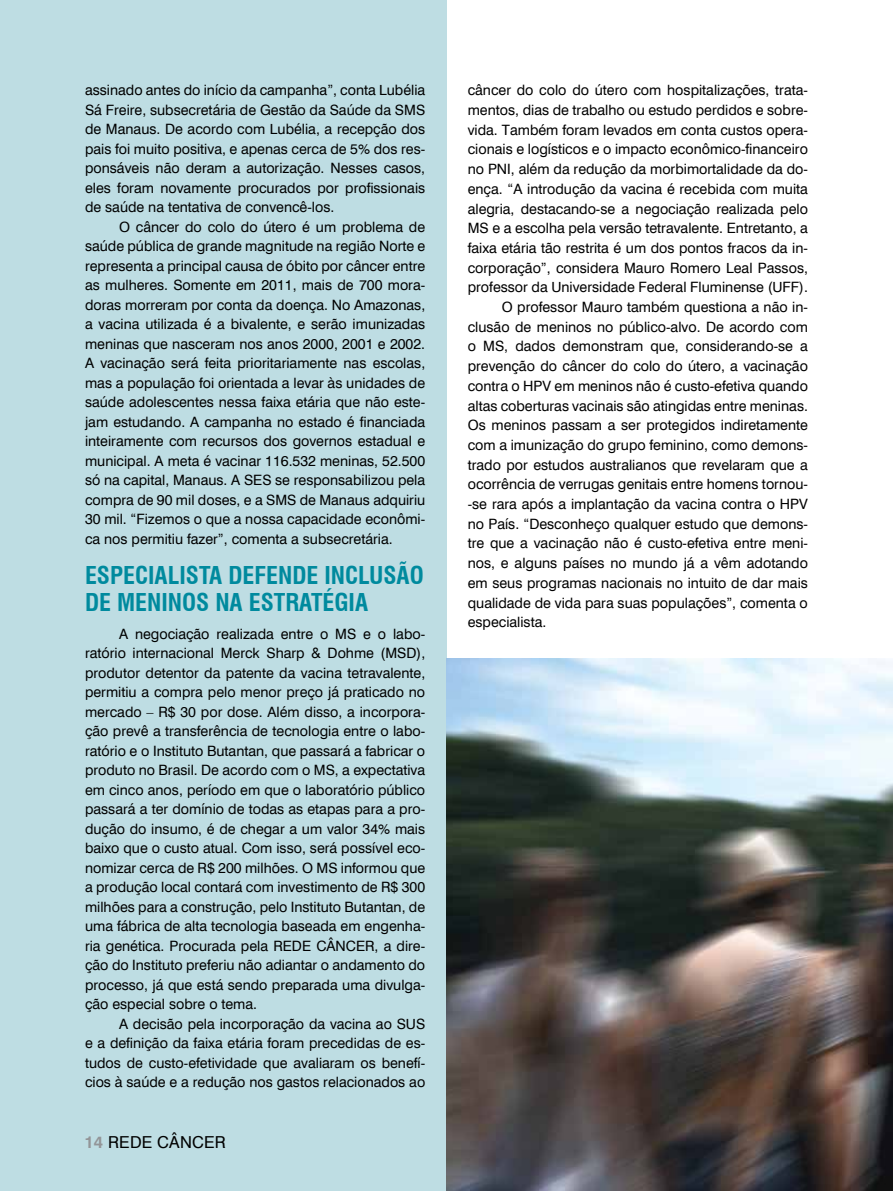
<style>
.page{position:relative;width:893px;height:1191px;background:#fff}
.page>*{position:absolute;margin:0;border:0;box-sizing:border-box;transform-origin:0 0}
.t1{font:700 condensed 24px/27px "Swiss 721 BT";color:#008a9e}
.t2{font:16.5px "Swiss 721 BT";letter-spacing:.015em;color:#000}
.t3{font:14.25px/19.5px "Swiss 721 BT";color:#000;text-align:justify}
.s1{font-weight:700;color:#939598}
</style>
<div class="page">
<div style="left:0;top:0;width:446px;height:1191px;background:#bedde3"></div>
<img style="left:446px;top:658px;width:447px;height:533px">
<p class="t3" style="left:85px;top:80px;width:342px">assinado antes do início da campanha”, conta Lubélia Sá Freire, subsecretária de Gestão da Saúde da SMS de Manaus. De acordo com Lubélia, a recepção dos pais foi muito positiva, e apenas cerca de 5% dos res&shy;ponsáveis não deram a autorização. Nesses casos, eles foram novamente procurados por profissionais de saúde na tentativa de convencê-los.</p>
<p class="t3" style="left:85px;top:217px;width:342px;text-indent:34px">O câncer do colo do útero é um problema de saúde pública de grande magnitude na região Norte e representa a principal causa de óbito por câncer entre as mulheres. Somente em 2011, mais de 700 mora&shy;doras morreram por conta da doença. No Amazonas, a vacina utilizada é a bivalente, e serão imunizadas meninas que nasceram nos anos 2000, 2001 e 2002.<br>A vacinação será feita prioritariamente nas escolas, mas a população foi orientada a levar às unidades de saúde adolescentes nessa faixa etária que não este&shy;jam estudando. A campanha no estado é financiada inteiramente com recursos dos governos estadual e municipal. A meta é vacinar 116.532 meninas, 52.500 só na capital, Manaus. A SES se responsabilizou pela compra de 90 mil doses, e a SMS de Manaus adquiriu 30 mil. “Fizemos o que a nossa capacidade econômi&shy;ca nos permitiu fazer”, comenta a subsecretária.</p>
<h1 class="t1" style="left:85px;top:561px;width:340px">ESPECIALISTA DEFENDE INCLUSÃO<br>DE MENINOS NA ESTRATÉGIA</h1>
<p class="t3" style="left:85px;top:624px;width:342px;text-indent:34px">A negociação realizada entre o MS e o labo&shy;ratório internacional Merck Sharp &amp; Dohme (MSD), produtor detentor da patente da vacina tetravalente, permitiu a compra pelo menor preço já praticado no mercado – R$ 30 por dose. Além disso, a incorpora&shy;ção prevê a transferência de tecnologia entre o labo&shy;ratório e o Instituto Butantan, que passará a fabricar o produto no Brasil. De acordo com o MS, a expectativa em cinco anos, período em que o laboratório público passará a ter domínio de todas as etapas para a pro&shy;dução do insumo, é de chegar a um valor 34% mais baixo que o custo atual. Com isso, será possível eco&shy;nomizar cerca de R$ 200 milhões. O MS informou que a produção local contará com investimento de R$ 300 milhões para a construção, pelo Instituto Butantan, de uma fábrica de alta tecnologia baseada em engenha&shy;ria genética. Procurada pela REDE CÂNCER, a dire&shy;ção do Instituto preferiu não adiantar o andamento do processo, já que está sendo preparada uma divulga&shy;ção especial sobre o tema.</p>
<p class="t3" style="left:85px;top:1013px;width:342px;text-indent:34px">A decisão pela incorporação da vacina ao SUS e a definição da faixa etária foram precedidas de es&shy;tudos de custo-efetividade que avaliaram os benefí&shy;cios à saúde e a redução nos gastos relacionados ao</p>
<p class="t2" style="left:85px;top:1132px;width:108px"><span class="s1">14</span> Rede câncer</p>
<p class="t3" style="left:468px;top:80px;width:342px">câncer do colo do útero com hospitalizações, trata-</p>
<p class="t3" style="left:468px;top:100px;width:342px">mentos, dias de trabalho ou estudo perdidos e sobre-</p>
<p class="t3" style="left:468px;top:120px;width:342px">vida. Também foram levados em conta custos opera-</p>
<p class="t3" style="left:468px;top:139px;width:342px">cionais e logísticos e o impacto econômico-financeiro</p>
<p class="t3" style="left:468px;top:159px;width:342px">no PNI, além da redução da morbimortalidade da do-</p>
<p class="t3" style="left:468px;top:179px;width:342px">ença. “A introdução da vacina é recebida com muita</p>
<p class="t3" style="left:468px;top:199px;width:342px">alegria, destacando-se a negociação realizada pelo</p>
<p class="t3" style="left:468px;top:218px;width:342px">MS e a escolha pela versão tetravalente. Entretanto, a</p>
<p class="t3" style="left:468px;top:238px;width:342px">faixa etária tão restrita é um dos pontos fracos da in-</p>
<p class="t3" style="left:468px;top:258px;width:342px">corporação”, considera Mauro Romero Leal Passos,</p>
<p class="t3" style="left:468px;top:277px;width:342px">professor da Universidade Federal Fluminense (UFF).</p>
<p class="t3" style="left:502px;top:297px;width:308px">O professor Mauro também questiona a não in-</p>
<p class="t3" style="left:468px;top:317px;width:342px">clusão de meninos no público-alvo. De acordo com</p>
<p class="t3" style="left:468px;top:336px;width:342px">o MS, dados demonstram que, considerando-se a</p>
<p class="t3" style="left:468px;top:356px;width:342px">prevenção do câncer do colo do útero, a vacinação</p>
<p class="t3" style="left:468px;top:376px;width:342px">contra o HPV em meninos não é custo-efetiva quando</p>
<p class="t3" style="left:468px;top:395px;width:342px">altas coberturas vacinais são atingidas entre meninas.</p>
<p class="t3" style="left:468px;top:415px;width:342px">Os meninos passam a ser protegidos indiretamente</p>
<p class="t3" style="left:468px;top:435px;width:342px">com a imunização do grupo feminino, como demons-</p>
<p class="t3" style="left:468px;top:455px;width:342px">trado por estudos australianos que revelaram que a</p>
<p class="t3" style="left:468px;top:474px;width:342px">ocorrência de verrugas genitais entre homens tornou-</p>
<p class="t3" style="left:468px;top:494px;width:342px">-se rara após a implantação da vacina contra o HPV</p>
<p class="t3" style="left:468px;top:514px;width:342px">no País. “Desconheço qualquer estudo que demons-</p>
<p class="t3" style="left:468px;top:533px;width:342px">tre que a vacinação não é custo-efetiva entre meni-</p>
<p class="t3" style="left:468px;top:553px;width:342px">nos, e alguns países no mundo já a vêm adotando</p>
<p class="t3" style="left:468px;top:573px;width:342px">em seus programas nacionais no intuito de dar mais</p>
<p class="t3" style="left:468px;top:592px;width:342px">qualidade de vida para suas populações”, comenta o</p>
<p class="t3" style="left:468px;top:612px;width:80px">especialista.</p>
</div>
